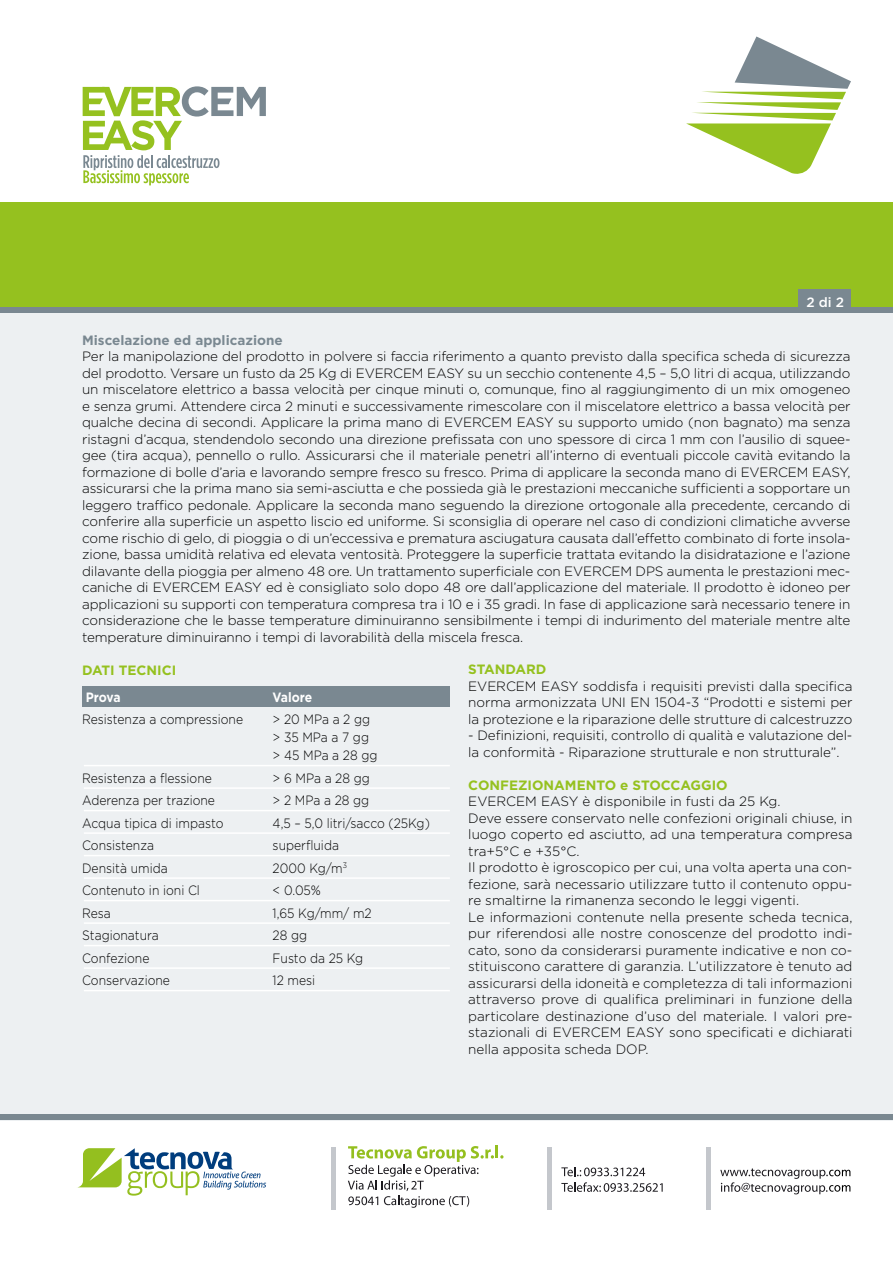
<style>
.page{position:relative;width:893px;height:1263px;background:#fff}
.page>*{position:absolute;margin:0;border:0;box-sizing:border-box;transform-origin:0 0}
.t1{font:300 13.5px/16.5px "Gotham HTF";color:#000;text-align:justify}
.t2{font:300 13.5px/18px "Gotham HTF";color:#000;scale:.9 1}
.t3{font:700 13.5px "Gotham HTF";color:#95c11f}
.t4{font:700 13.5px "Gotham HTF";color:#7a8891}
.t5{font:700 13.5px "Gotham HTF";letter-spacing:-.015em;color:#fff;scale:.9 1}
.t6{font:500 13.5px "Gotham HTF";color:#fff}
</style>
<div class="page">
<div style="left:0;top:202px;width:893px;height:918px;background:#edf0f2"></div>
<div style="left:0;top:202px;width:893px;height:105px;background:#95c11f"></div>
<div style="left:0;top:307px;width:893px;height:6px;background:#7a8891"></div>
<svg style="left:686px;top:36px;width:165px;height:138px"></svg>
<div style="left:0;top:1114px;width:893px;height:6px;background:#7a8891"></div>
<div style="left:82px;top:686px;width:368px;height:21px;background:#7a8891"></div>
<hr style="left:84px;top:765px;width:366px;height:1px;background:#fff">
<hr style="left:84px;top:787px;width:366px;height:2px;background:#fff">
<hr style="left:84px;top:810px;width:366px;height:1px;background:#fff">
<hr style="left:84px;top:832px;width:366px;height:2px;background:#fff">
<hr style="left:84px;top:855px;width:366px;height:1px;background:#fff">
<hr style="left:84px;top:877px;width:366px;height:2px;background:#fff">
<hr style="left:84px;top:900px;width:366px;height:1px;background:#fff">
<hr style="left:84px;top:922px;width:366px;height:2px;background:#fff">
<hr style="left:84px;top:945px;width:366px;height:1px;background:#fff">
<hr style="left:84px;top:967px;width:366px;height:2px;background:#fff">
<hr style="left:84px;top:990px;width:366px;height:1px;background:#fff">
<div style="left:798px;top:289px;width:52px;height:19px;background:#7a8891"></div>
<svg style="left:83px;top:86px;width:183px;height:99px"></svg>
<svg style="left:77px;top:1148px;width:189px;height:47px"></svg>
<svg style="left:348px;top:1145px;width:155px;height:63px"></svg>
<hr style="left:547px;top:1147px;width:4px;height:62px;background:#c4c7cc">
<div style="left:331px;top:1147px;width:5px;height:62px;background:#c4c7cc"></div>
<svg style="left:561px;top:1167px;width:84px;height:9px"></svg>
<svg style="left:561px;top:1182px;width:102px;height:10px"></svg>
<div style="left:706px;top:1147px;width:5px;height:62px;background:#c4c7cc"></div>
<svg style="left:720px;top:1168px;width:130px;height:26px"></svg>
<p class="t6" style="left:806px;top:294px;width:39px">2 di 2</p>
<p class="t4" style="left:82px;top:332px;width:202px">Miscelazione ed applicazione</p>
<p class="t1" style="left:82px;top:348px;width:770px">Per la manipolazione del prodotto in polvere si faccia riferimento a quanto previsto dalla specifica scheda di sicurezza del prodotto. Versare un fusto da 25 Kg di EVERCEM EASY su un secchio contenente 4,5 – 5,0 litri di acqua, utilizzando un miscelatore elettrico a bassa velocità per cinque minuti o, comunque, fino al raggiungimento di un mix omogeneo e senza grumi. Attendere circa 2 minuti e successivamente rimescolare con il miscelatore elettrico a bassa velocità per qualche decina di secondi. Applicare la prima mano di EVERCEM EASY su supporto umido (non bagnato) ma senza ristagni d’acqua, stendendolo secondo una direzione prefissata con uno spessore di circa 1 mm con l’ausilio di squee&shy;gee (tira acqua), pennello o rullo. Assicurarsi che il materiale penetri all’interno di eventuali piccole cavità evitando la formazione di bolle d’aria e lavorando sempre fresco su fresco. Prima di applicare la seconda mano di EVERCEM EASY, assicurarsi che la prima mano sia semi-asciutta e che possieda già le prestazioni meccaniche sufficienti a sopportare un leggero traffico pedonale. Applicare la seconda mano seguendo la direzione ortogonale alla precedente, cercando di conferire alla superficie un aspetto liscio ed uniforme. Si sconsiglia di operare nel caso di condizioni climatiche avverse come rischio di gelo, di pioggia o di un’eccessiva e prematura asciugatura causata dall’effetto combinato di forte insola&shy;zione, bassa umidità relativa ed elevata ventosità. Proteggere la superficie trattata evitando la disidratazione e l’azione dilavante della pioggia per almeno 48 ore. Un trattamento superficiale con EVERCEM DPS aumenta le prestazioni mec&shy;caniche di EVERCEM EASY ed è consigliato solo dopo 48 ore dall’applicazione del materiale. Il prodotto è idoneo per applicazioni su supporti con temperatura compresa tra i 10 e i 35 gradi. In fase di applicazione sarà necessario tenere in considerazione che le basse temperature diminuiranno sensibilmente i tempi di indurimento del materiale mentre alte temperature diminuiranno i tempi di lavorabilità della miscela fresca.</p>
<p class="t3" style="left:82px;top:662px;width:96px">DATI TECNICI</p>
<p class="t5" style="left:86px;top:689px;width:40px">Prova</p>
<p class="t5" style="left:273px;top:689px;width:45px">Valore</p>
<p class="t2" style="left:82px;top:710px;width:180px">Resistenza a compressione</p>
<p class="t2" style="left:273px;top:710px;width:118px">&gt; 20 MPa a 2 gg &gt; 35 MPa a 7 gg &gt; 45 MPa a 28 gg</p>
<p class="t2" style="left:82px;top:769px;width:146px">Resistenza a flessione</p>
<p class="t2" style="left:273px;top:769px;width:109px">&gt; 6 MPa a 28 gg</p>
<p class="t2" style="left:82px;top:791px;width:149px">Aderenza per trazione</p>
<p class="t2" style="left:273px;top:791px;width:109px">&gt; 2 MPa a 28 gg</p>
<p class="t2" style="left:82px;top:814px;width:159px">Acqua tipica di impasto</p>
<p class="t2" style="left:273px;top:814px;width:176px">4,5 – 5,0 litri/sacco (25Kg)</p>
<p class="t2" style="left:82px;top:836px;width:81px">Consistenza</p>
<p class="t2" style="left:273px;top:836px;width:75px">superfluida</p>
<p class="t2" style="left:82px;top:859px;width:97px">Densità umida</p>
<p class="t2" style="left:273px;top:859px;width:84px">2000 Kg/m<sup>3</sup></p>
<p class="t2" style="left:82px;top:881px;width:132px">Contenuto in ioni Cl</p>
<p class="t2" style="left:273px;top:881px;width:55px">&lt; 0.05%</p>
<p class="t2" style="left:82px;top:904px;width:33px">Resa</p>
<p class="t2" style="left:273px;top:904px;width:112px">1,65 Kg/mm/ m2</p>
<p class="t2" style="left:82px;top:926px;width:87px">Stagionatura</p>
<p class="t2" style="left:273px;top:926px;width:40px">28 gg</p>
<p class="t2" style="left:82px;top:949px;width:76px">Confezione</p>
<p class="t2" style="left:273px;top:949px;width:102px">Fusto da 25 Kg</p>
<p class="t2" style="left:82px;top:971px;width:99px">Conservazione</p>
<p class="t2" style="left:273px;top:971px;width:49px">12 mesi</p>
<p class="t3" style="left:468px;top:662px;width:80px">STANDARD</p>
<p class="t1" style="left:468px;top:678px;width:386px">EVERCEM EASY soddisfa i requisiti previsti dalla specifica norma armonizzata UNI EN 1504-3 “Prodotti e sistemi per la protezione e la riparazione delle strutture di calcestruzzo</p>
<p class="t1" style="left:468px;top:727px;width:386px">- Definizioni, requisiti, controllo di qualità e valutazione del&shy;la conformità - Riparazione strutturale e non strutturale”.</p>
<p class="t3" style="left:468px;top:777px;width:261px">CONFEZIONAMENTO e STOCCAGGIO</p>
<p class="t1" style="left:468px;top:793px;width:386px;text-align:left">EVERCEM EASY è disponibile in fusti da 25 Kg.<br>Deve essere conservato nelle confezioni originali chiuse, in luogo coperto ed asciutto, ad una temperatura compresa tra+5°C e +35°C.<br>Il prodotto è igroscopico per cui, una volta aperta una con&shy;fezione, sarà necessario utilizzare tutto il contenuto oppu&shy;re smaltirne la rimanenza secondo le leggi vigenti.<br>Le informazioni contenute nella presente scheda tecnica, pur riferendosi alle nostre conoscenze del prodotto indi&shy;cato, sono da considerarsi puramente indicative e non co&shy;stituiscono carattere di garanzia. L’utilizzatore è tenuto ad assicurarsi della idoneità e completezza di tali informazioni attraverso prove di qualifica preliminari in funzione della particolare destinazione d’uso del materiale. I valori pre&shy;stazionali di EVERCEM EASY sono specificati e dichiarati nella apposita scheda DOP.</p>
</div>
